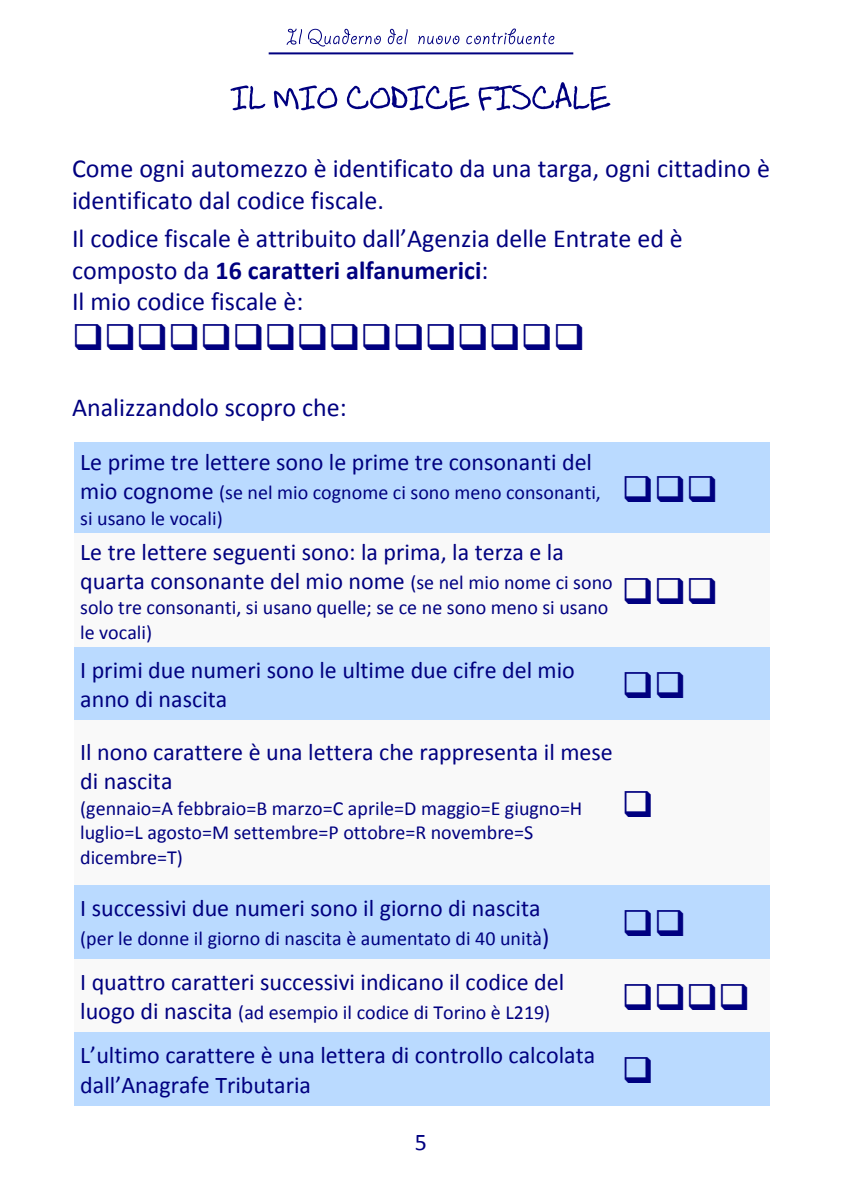
<style>
.page{position:relative;width:842px;height:1191px;background:#fff}
.page>*{position:absolute;margin:0;border:0;box-sizing:border-box;transform-origin:0 0}
.t1{font:36px "Wingdings";color:#000080}
.t2{font:26px/31.8px "Calibri";color:#000080}
.t3{font:24px/29.4px "Calibri";color:#000080}
.t4{font:20px/24.4px "Calibri";color:#000080}
.s1{font-weight:700}
.s2{font-size:24px}
.s3{font-size:20px}
</style>
<div class="page">
<svg style="left:231px;top:85px;width:34px;height:25px"></svg>
<svg style="left:274px;top:85px;width:63px;height:25px"></svg>
<svg style="left:347px;top:85px;width:122px;height:25px"></svg>
<svg style="left:479px;top:82px;width:132px;height:29px"></svg>
<div style="left:75px;top:442px;width:541px;height:91px;background:#badaff"></div>
<div style="left:616px;top:442px;width:154px;height:91px;background:#badaff"></div>
<div style="left:75px;top:533px;width:541px;height:113px;background:#f9f9f9"></div>
<div style="left:616px;top:533px;width:154px;height:113px;background:#f9f9f9"></div>
<div style="left:75px;top:646px;width:541px;height:74px;background:#badaff"></div>
<div style="left:616px;top:646px;width:154px;height:74px;background:#badaff"></div>
<div style="left:75px;top:720px;width:541px;height:165px;background:#f9f9f9"></div>
<div style="left:616px;top:720px;width:154px;height:165px;background:#f9f9f9"></div>
<div style="left:75px;top:885px;width:541px;height:73px;background:#badaff"></div>
<div style="left:616px;top:885px;width:154px;height:73px;background:#badaff"></div>
<div style="left:75px;top:958px;width:541px;height:74px;background:#f9f9f9"></div>
<div style="left:616px;top:958px;width:154px;height:74px;background:#f9f9f9"></div>
<div style="left:75px;top:1032px;width:541px;height:74px;background:#badaff"></div>
<div style="left:616px;top:1032px;width:154px;height:74px;background:#badaff"></div>
<svg style="left:287px;top:29px;width:15px;height:16px"></svg>
<svg style="left:308px;top:29px;width:73px;height:18px"></svg>
<svg style="left:388px;top:29px;width:20px;height:15px"></svg>
<svg style="left:418px;top:36px;width:41px;height:8px"></svg>
<svg style="left:466px;top:28px;width:88px;height:16px"></svg>
<hr style="left:269px;top:52px;width:304px;height:2px;background:#000080">
<p class="t2" style="left:72px;top:155px;width:699px">Come ogni automezzo è identificato da una targa, ogni cittadino è identificato dal codice fiscale.</p>
<p class="t2" style="left:72px;top:224px;width:612px">Il codice fiscale è attribuito dall’Agenzia delle Entrate ed è composto da <span class="s1">16 caratteri alfanumerici</span>:<br>Il mio codice fiscale è:</p>
<h1 class="t1" style="left:72px;top:322px;width:515px">❑❑❑❑❑❑❑❑❑❑❑❑❑❑❑❑</h1>
<p class="t2" style="left:72px;top:393px;width:276px">Analizzandolo scopro che:</p>
<p class="t3" style="left:80px;top:449px;width:513px">Le prime tre lettere sono le prime tre consonanti del</p>
<p class="t4" style="left:80px;top:481px;width:522px;line-height:25.6px"><span class="s2">mio cognome</span> (se nel mio cognome ci sono meno consonanti, si usano le vocali)</p>
<h1 class="t1" style="left:622px;top:474px;width:98px">❑❑❑</h1>
<p class="t3" style="left:80px;top:539px;width:534px">Le tre lettere seguenti sono: la prima, la terza e la quarta consonante del mio nome <span class="s3">(se nel mio nome ci sono</span></p>
<p class="t4" style="left:80px;top:597px;width:530px">solo tre consonanti, si usano quelle; se ce ne sono meno si usano le vocali)</p>
<h1 class="t1" style="left:622px;top:576px;width:98px">❑❑❑</h1>
<p class="t3" style="left:80px;top:657px;width:496px">I primi due numeri sono le ultime due cifre del mio anno di nascita</p>
<p class="t3" style="left:80px;top:739px;width:534px">Il nono carattere è una lettera che rappresenta il mese di nascita</p>
<p class="t4" style="left:80px;top:797px;width:504px">(gennaio=A febbraio=B marzo=C aprile=D maggio=E giugno=H luglio=L agosto=M settembre=P ottobre=R novembre=S dicembre=T)</p>
<p class="t3" style="left:80px;top:895px;width:462px">I successivi due numeri sono il giorno di nascita</p>
<p class="t4" style="left:80px;top:928px;width:471px">(per le donne il giorno di nascita è aumentato di 40 unità<span class="s2">)</span></p>
<p class="t3" style="left:80px;top:969px;width:485px">I quattro caratteri successivi indicano il codice del</p>
<p class="t4" style="left:80px;top:1001px;width:472px"><span class="s2">luogo di nascita</span> (ad esempio il codice di Torino è L219)</p>
<p class="t3" style="left:80px;top:1042px;width:516px">L’ultimo carattere è una lettera di controllo calcolata dall’Anagrafe Tributaria</p>
<p class="t3" style="left:415px;top:1129px;width:14px">5</p>
<h1 class="t1" style="left:622px;top:982px;width:130px">❑❑❑❑</h1>
</div>
